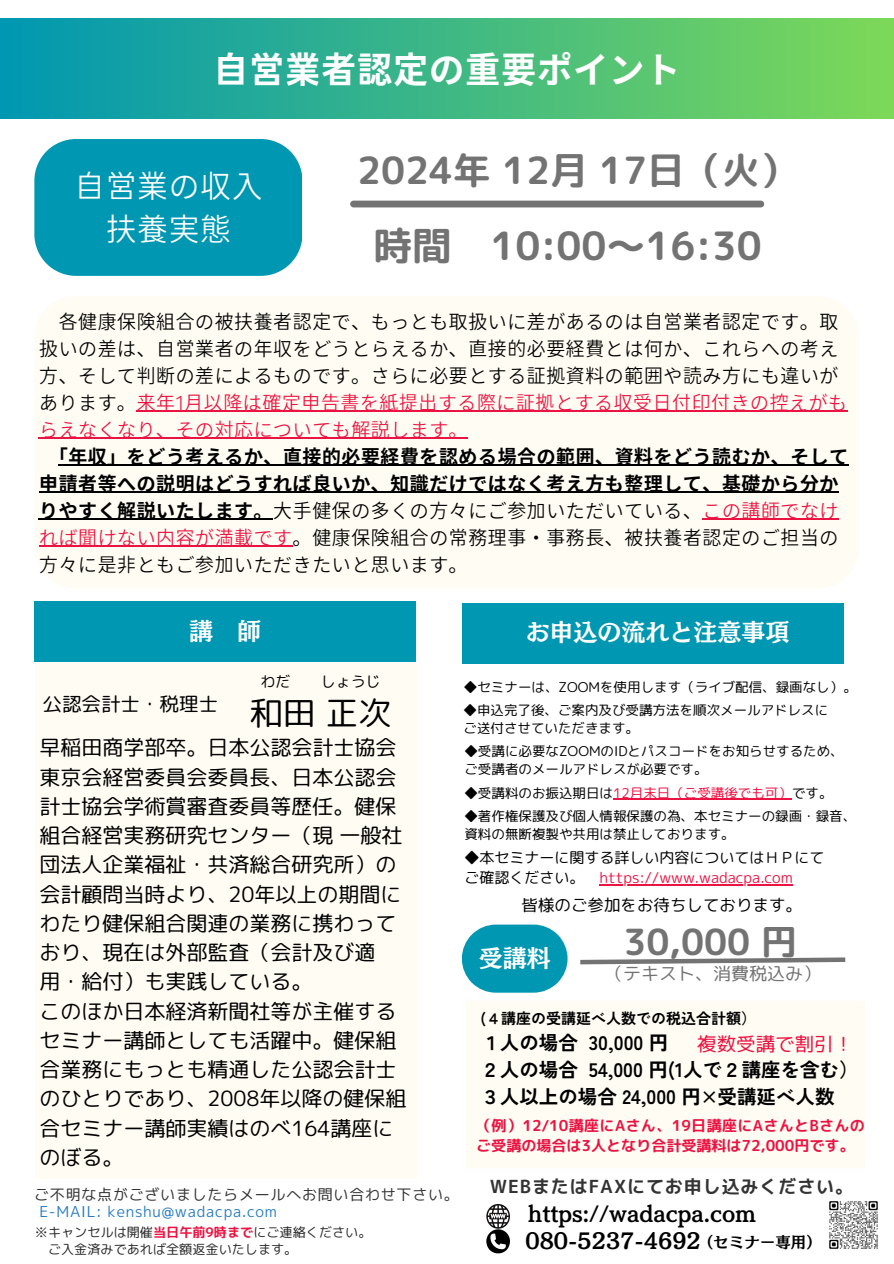
<style>
.page{position:relative;width:894px;height:1264px;background:#fff}
.page>*{position:absolute;margin:0;border:0;box-sizing:border-box;transform-origin:0 0}
.t1{font:39px "rounded mplus 1 p bold";color:#737373}
.t2{font:37.5px "rounded mplus 1 p bold";color:#737373}
.t3{font:700 36px "Glow Sans J";color:#fff}
.t4{font:36px "rounded mplus 1 p bold";color:#737373}
.t5{font:33px "rounded mplus 1 p regular";color:#000}
.t6{font:31.5px/43.8px "Glow Sans J";color:#fff;text-align:center}
.t7{font:24px "Canva Mode Min A Std B";color:#fff}
.t8{font:21px/29.2px "rounded mplus 1 p regular";color:#000}
.t9{font:20.1px "Canva Mode Min A Std B";color:#000}
.t10{font:19.95px "Canva Mode Min A Std B";color:#000}
.t11{font:19.5px "Glow Sans J";color:#000}
.t12{font:700 19.5px "Glow Sans J";color:#000}
.t13{font:19.5px "Glow Sans J";color:#eb1341}
.t14{font:700 19.5px/27px "Zen Kaku Gothic New";color:#000}
.t15{font:19.5px "rounded mplus 1 p regular";color:#000}
.t16{font:19.5px "rounded mplus 1 p regular";color:#eb1341}
.t17{font:18px "mplus 1 p bold";letter-spacing:.05em;color:#333}
.t18{font:18px "rounded mplus 1 p regular";color:#737373}
.t19{font:16.5px "rounded mplus 1 p regular";color:#000}
.t20{font:15.6px "Canva Mode Min A Std B";color:#000}
.t21{font:15px/20.2px "rounded mplus 1 p bold";color:#eb1341}
.t22{font:15px "rounded mplus 1 p regular";color:#000}
.t23{font:15px "mplus 1 p regular";letter-spacing:.05em;color:#333}
.t24{font:15px "mplus 1 p regular";letter-spacing:.05em;color:#277bc0}
.t25{font:15px "rounded mplus 1 p regular";color:#eb1341}
.t26{font:700 15px "Zen Kaku Gothic New";color:#000}
.t27{font:13.5px "rounded mplus 1 p regular";color:#000}
.t28{font:13.05px "rounded mplus 1 p regular";color:#282928}
.s1{color:#000}
.s2{font-weight:700}
.s3{color:#eb1341}
.s4{font-family:"rounded mplus 1 p bold";color:#eb1341}
</style>
<div class="page">
<div style="left:0;top:19px;width:893px;height:100px;background:linear-gradient(to right,#0097b2,#7dd858)"></div>
<div style="left:350px;top:201px;width:414px;height:6px;background:#737373;border-radius:3px"></div>
<div style="left:34px;top:601px;width:382px;height:60px;background:#0097b2"></div>
<div style="left:35px;top:663px;width:381px;height:515px;background:#fefcf3"></div>
<div style="left:462px;top:603px;width:382px;height:60px;background:#0097b2"></div>
<svg style="left:462px;top:924px;width:105px;height:68px;background:#23a5bc"></svg>
<svg style="left:580px;top:957px;width:266px;height:8px"></svg>
<img style="left:829px;top:1201px;width:49px;height:48px">
<hr style="left:613px;top:798px;width:178px;height:2px;background:#eb1341">
<hr style="left:599px;top:884px;width:193px;height:1px;background:#eb1341">
<div style="left:466px;top:1001px;width:399px;height:167px;background:#fefcf3"></div>
<div style="left:34px;top:139px;width:268px;height:137px;background:#0097b2"></div>
<div style="left:35px;top:296px;width:824px;height:292px;background:#fefcf3"></div>
<hr style="left:136px;top:411px;width:711px;height:1px;background:#eb1341">
<hr style="left:39px;top:438px;width:429px;height:1px;background:#eb1341">
<hr style="left:58px;top:465px;width:790px;height:1px;background:#000">
<hr style="left:39px;top:492px;width:799px;height:1px;background:#000">
<hr style="left:39px;top:519px;width:234px;height:1px;background:#000">
<hr style="left:702px;top:519px;width:136px;height:1px;background:#eb1341">
<hr style="left:39px;top:546px;width:253px;height:1px;background:#eb1341">
<svg style="left:486px;top:1204px;width:24px;height:50px"></svg>
<h3 class="t3" style="left:213px;top:41px;width:469px">自営業者認定の重要ポイント</h3>
<p class="t6" style="left:74px;top:162px;width:180px">自営業の収入扶養実態</p>
<h1 class="t2" style="left:357px;top:144px;width:441px">2024年 12月 17日（火）</h1>
<h5 class="t1" style="left:373px;top:218px;width:390px">時間 10:00～16:30</h5>
<h6 class="t11" style="left:58px;top:306px;width:781px">各健康保険組合の被扶養者認定で、もっとも取扱いに差があるのは自営業者認定です。取</h6>
<h6 class="t11" style="left:39px;top:333px;width:801px">扱いの差は、自営業者の年収をどうとらえるか、直接的必要経費とは何か、これらへの考え</h6>
<h6 class="t11" style="left:39px;top:360px;width:801px">方、そして判断の差によるものです。さらに必要とする証拠資料の範囲や読み方にも違いが</h6>
<h6 class="t13" style="left:39px;top:387px;width:809px"><span class="s1">あります。</span>来年1月以降は確定申告書を紙提出する際に証拠とする収受日付印付きの控えがも</h6>
<h6 class="t13" style="left:39px;top:414px;width:430px">らえなくなり、その対応についても解説します。</h6>
<h6 class="t12" style="left:49px;top:441px;width:801px">「年収」をどう考えるか、直接的必要経費を認める場合の範囲、資料をどう読むか、そして</h6>
<h6 class="t12" style="left:39px;top:468px;width:801px">申請者等への説明はどうすれば良いか、知識だけではなく考え方も整理して、基礎から分か</h6>
<h6 class="t11" style="left:39px;top:495px;width:801px"><span class="s2">りやすく解説いたします。</span>大手健保の多くの方々にご参加いただいている、<span class="s3">この講師でなけ</span></h6>
<h6 class="t11" style="left:39px;top:522px;width:801px"><span class="s3">れば聞けない内容が満載です</span>。健康保険組合の常務理事・ 事務長、被扶養者認定のご担当の</h6>
<h6 class="t11" style="left:39px;top:549px;width:430px">方々に是非ともご参加いただきたいと思います。</h6>
<h2 class="t7" style="left:189px;top:619px;width:73px">講 師</h2>
<h5 class="t22" style="left:260px;top:670px;width:31px">わだ</h5>
<h5 class="t22" style="left:320px;top:670px;width:61px">しょうじ</h5>
<h3 class="t15" style="left:43px;top:690px;width:177px">公認会計士・税理士</h3>
<h3 class="t5" style="left:250px;top:689px;width:143px">和田正次</h3>
<h1 class="t8" style="left:39px;top:732px;width:368px">早稲田商学部卒。日本公認会計士協会東京会経営委員会委員長、日本公認会計士協会学術賞審査委員等歴任。健保組合経営実務研究センター（現一般社団法人企業福祉・共済総合研究所）の会計顧問当時より、20年以上の期間にわたり健保組合関連の業務に携わっており、現在は外部監査（会計及び適<br>用・給付）も実践している。<br>このほか日本経済新聞社等が主催するセミナー講師としても活躍中。健保組合業務にもっとも精通した公認会計士のひとりであり、2008年以降の健保組合セミナー講師実績はのべ164講座にのぼる。</h1>
<p class="t23" style="left:34px;top:1183px;width:426px">ご不明な点がございましたらメールへお問い合わせ下さい。</p>
<p class="t24" style="left:39px;top:1200px;width:239px">E-MAIL: kenshu@wadacpa.com</p>
<p class="t28" style="left:35px;top:1222px;width:338px">※キャンセルは開催<span class="s4">当日午前9時まで</span>にご連絡ください。</p>
<p class="t28" style="left:48px;top:1239px;width:251px">ご入金済みであれば全額返金いたします。</p>
<p class="t7" style="left:525px;top:620px;width:265px">お申込の流れと注意事項</p>
<p class="t27" style="left:464px;top:677px;width:394px">◆セミナーは、ZOOMを使用します（ライブ配信、録画なし）。</p>
<p class="t27" style="left:463px;top:700px;width:366px">◆申込完了後、ご案内及び受講方法を順次メールアドレスに</p>
<p class="t27" style="left:463px;top:718px;width:177px">ご送付させていただきます。</p>
<p class="t27" style="left:464px;top:742px;width:381px">◆受講に必要なZOOMのIDとパスコードをお知らせするため、</p>
<p class="t27" style="left:464px;top:760px;width:245px">ご受講者のメールアドレスが必要です。</p>
<p class="t27" style="left:464px;top:783px;width:369px">◆受講料のお振込期日は<span class="s3">12月末日（ご受講後でも可）</span>です。</p>
<p class="t27" style="left:464px;top:806px;width:393px">◆著作権保護及び個人情報保護の為、本セミナーの録画・録音、</p>
<p class="t27" style="left:464px;top:824px;width:272px">資料の無断複製や共用は禁止しております。</p>
<p class="t22" style="left:464px;top:846px;width:361px">◆本セミナーに関する詳しい内容についてはＨＰにて</p>
<p class="t22" style="left:464px;top:867px;width:121px">ご確認ください。</p>
<h1 class="t25" style="left:599px;top:867px;width:195px">https://www.wadacpa.com</h1>
<h3 class="t19" style="left:521px;top:892px;width:282px">皆様のご参加をお待ちしております。</h3>
<p class="t7" style="left:478px;top:946px;width:73px">受講料</p>
<h2 class="t4" style="left:623px;top:916px;width:175px">30,000 円</h2>
<h5 class="t18" style="left:605px;top:960px;width:218px">（テキスト、消費税込み）</h5>
<p class="t26" style="left:480px;top:1006px;width:277px">(４講座の受講延べ人数での税込合計額）</p>
<p class="t14" style="left:480px;top:1027px;width:380px">１人の場合 30,000 円<br>２人の場合 54,000 円(1人で２講座を含む）<br>３人以上の場合 24,000 円×受講延べ人数</p>
<h5 class="t21" style="left:476px;top:1114px;width:390px">（例）12/10講座にAさん、19日講座にAさんとBさんのご受講の場合は3人となり合計受講料は72,000円です。</h5>
<p class="t16" style="left:697px;top:1029px;width:157px">複数受講で割引！</p>
<p class="t17" style="left:489px;top:1173px;width:365px">WEBまたはFAXにてお申し込みください。</p>
<p class="t10" style="left:528px;top:1203px;width:229px">https://wadacpa.com</p>
<p class="t9" style="left:525px;top:1230px;width:177px">080-5237-4692</p>
<h4 class="t20" style="left:697px;top:1233px;width:126px">（セミナー専用）</h4>
</div>
